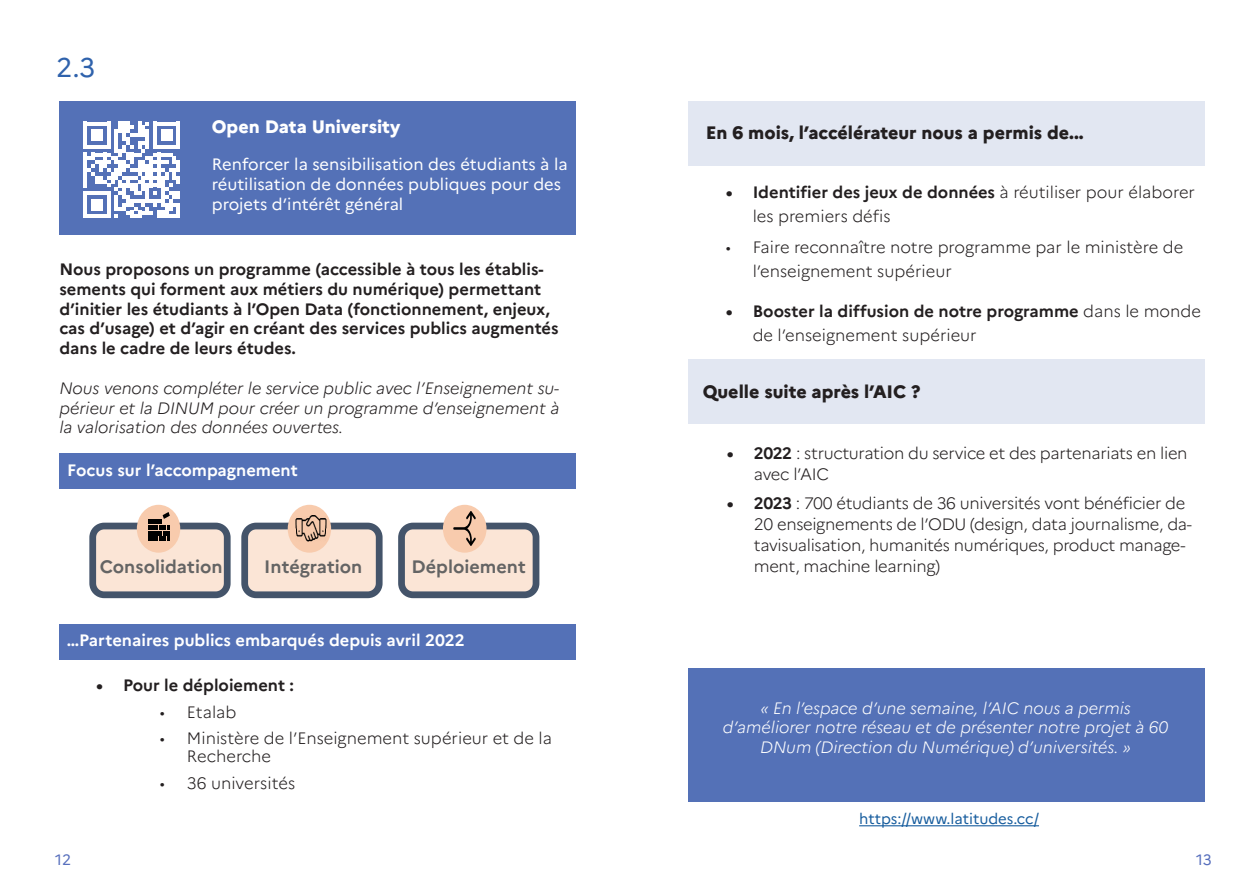
<style>
.page{position:relative;width:1259px;height:893px;background:#fff}
.page>*{position:absolute;margin:0;border:0;box-sizing:border-box;transform-origin:0 0}
.t1{font:27px "Marianne";color:#2f62ac}
.t2{font:800 18px "Marianne";color:#231f20}
.t3{font:700 18px "Marianne";color:#646464}
.t4{font:800 18px "Marianne";color:#fff}
.t5{font:300 16.5px/24px "Marianne";color:#231f20}
.t6{font:700 16.5px/19.8px "Marianne";color:#231f20}
.t7{font:300 16.5px/21px "Marianne";letter-spacing:-.02em;color:#231f20}
.t8{font:italic 300 16.5px/19.8px "Marianne";color:#231f20;text-align:justify}
.t9{font:italic 300 16.5px/19.8px "Marianne";color:#fff;text-align:center}
.t10{font:16.5px/19.8px "Marianne";color:#fff}
.t11{font:700 16.5px "Marianne";color:#fff}
.t12{font:15px "Marianne";color:#175d9e}
.t13{font:15px "Marianne";color:#576fbd}
.s1{font-weight:700}
</style>
<div class="page">
<div style="left:59px;top:101px;width:516px;height:134px;background:#5471b7"></div>
<svg style="left:83px;top:122px;width:97px;height:96px"></svg>
<div style="left:59px;top:454px;width:516px;height:35px;background:#5471b7"></div>
<div style="left:59px;top:624px;width:516px;height:35px;background:#5471b7"></div>
<div style="left:398px;top:523px;width:141px;height:75px;background:#fbe5d6;border:7px solid #44546a;border-radius:11px"></div>
<div style="left:89px;top:523px;width:142px;height:75px;background:#fbe5d6;border:7px solid #44546a;border-radius:11px"></div>
<div style="left:241px;top:523px;width:141px;height:75px;background:#fbe5d6;border:7px solid #44546a;border-radius:11px"></div>
<div style="left:288px;top:505px;width:43px;height:48px;background:#f8cbad;border-radius:50%"></div>
<div style="left:137px;top:505px;width:43px;height:48px;background:#f8cbad;border-radius:50%"></div>
<div style="left:443px;top:505px;width:43px;height:48px;background:#f8cbad;border-radius:50%"></div>
<svg style="left:148px;top:512px;width:22px;height:29px"></svg>
<img style="left:295px;top:515px;width:31px;height:26px">
<svg style="left:453px;top:511px;width:23px;height:35px"></svg>
<div style="left:689px;top:668px;width:516px;height:134px;background:#5471b7"></div>
<div style="left:689px;top:359px;width:516px;height:65px;background:#e2e7f2"></div>
<div style="left:689px;top:101px;width:516px;height:65px;background:#e2e7f2"></div>
<hr style="left:859px;top:825px;width:180px;height:1px;background:#175d9e">
<p class="t1" style="left:56px;top:47px;width:41px">2.3</p>
<p class="t4" style="left:212px;top:113px;width:190px">Open Data University</p>
<p class="t10" style="left:212px;top:153px;width:357px">Renforcer la sensibilisation des étudiants à la réutilisation de données publiques pour des projets d’intérêt général</p>
<p class="t6" style="left:59px;top:258px;width:501px">Nous proposons un programme (accessible à tous les établis&shy;sements qui forment aux métiers du numérique) permettant d’initier les étudiants à l’Open Data (fonctionnement, enjeux, cas d’usage) et d’agir en créant des services publics augmentés dans le cadre de leurs études.</p>
<p class="t8" style="left:59px;top:377px;width:501px">Nous venons compléter le service public avec l’Enseignement su&shy;périeur et la DINUM pour créer un programme d’enseignement à la valorisation des données ouvertes.</p>
<p class="t11" style="left:67px;top:457px;width:232px">Focus sur l’accompagnement</p>
<p class="t3" style="left:100px;top:553px;width:124px">Consolidation</p>
<p class="t3" style="left:264px;top:553px;width:100px">Intégration</p>
<p class="t3" style="left:411px;top:553px;width:116px">Déploiement</p>
<p class="t11" style="left:67px;top:627px;width:399px">…Partenaires publics embarqués depuis avril 2022</p>
<p class="t6" style="left:96px;top:674px;width:199px">• Pour le déploiement :</p>
<p class="t7" style="left:160px;top:700px;width:78px">• Etalab</p>
<p class="t5" style="left:187px;top:728px;width:366px;line-height:18px;text-indent:-27px">• Ministère de l’Enseignement supérieur et de la<br>Recherche</p>
<p class="t5" style="left:160px;top:770px;width:137px">• 36 universités</p>
<p class="t2" style="left:706px;top:119px;width:379px">En 6 mois, l’accélérateur nous a permis de...</p>
<p class="t5" style="left:752px;top:178px;width:444px;text-indent:-27px"><span class="s1">• Identifier des jeux de données</span> à réutiliser pour élaborer les premiers défis</p>
<p class="t5" style="left:752px;top:234px;width:432px;text-indent:-27px">• Faire reconnaître notre programme par le ministère de l’enseignement supérieur</p>
<p class="t5" style="left:752px;top:298px;width:450px;text-indent:-27px"><span class="s1">• Booster la diffusion de notre programme</span> dans le monde de l’enseignement supérieur</p>
<p class="t2" style="left:702px;top:378px;width:219px">Quelle suite après l’AIC ?</p>
<p class="t7" style="left:754px;top:441px;width:435px;text-indent:-27px"><span class="s1">• 2022</span> : structuration du service et des partenariats en lien avec l’AIC</p>
<p class="t7" style="left:754px;top:491px;width:440px;text-indent:-27px"><span class="s1">• 2023</span> : 700 étudiants de 36 universités vont bénéficier de 20 enseignements de l’ODU (design, data journalisme, da&shy;tavisualisation, humanités numériques, product manage&shy;ment, machine learning)</p>
<p class="t9" style="left:723px;top:696px;width:447px">« En l’espace d’une semaine, l’AIC nous a permis d’améliorer notre réseau et de présenter notre projet à 60<br>DNum (Direction du Numérique) d’universités. »</p>
<p class="t12" style="left:859px;top:807px;width:181px">https://www.latitudes.cc/</p>
<p class="t13" style="left:55px;top:848px;width:17px">12</p>
<p class="t13" style="left:1196px;top:848px;width:17px">13</p>
</div>
